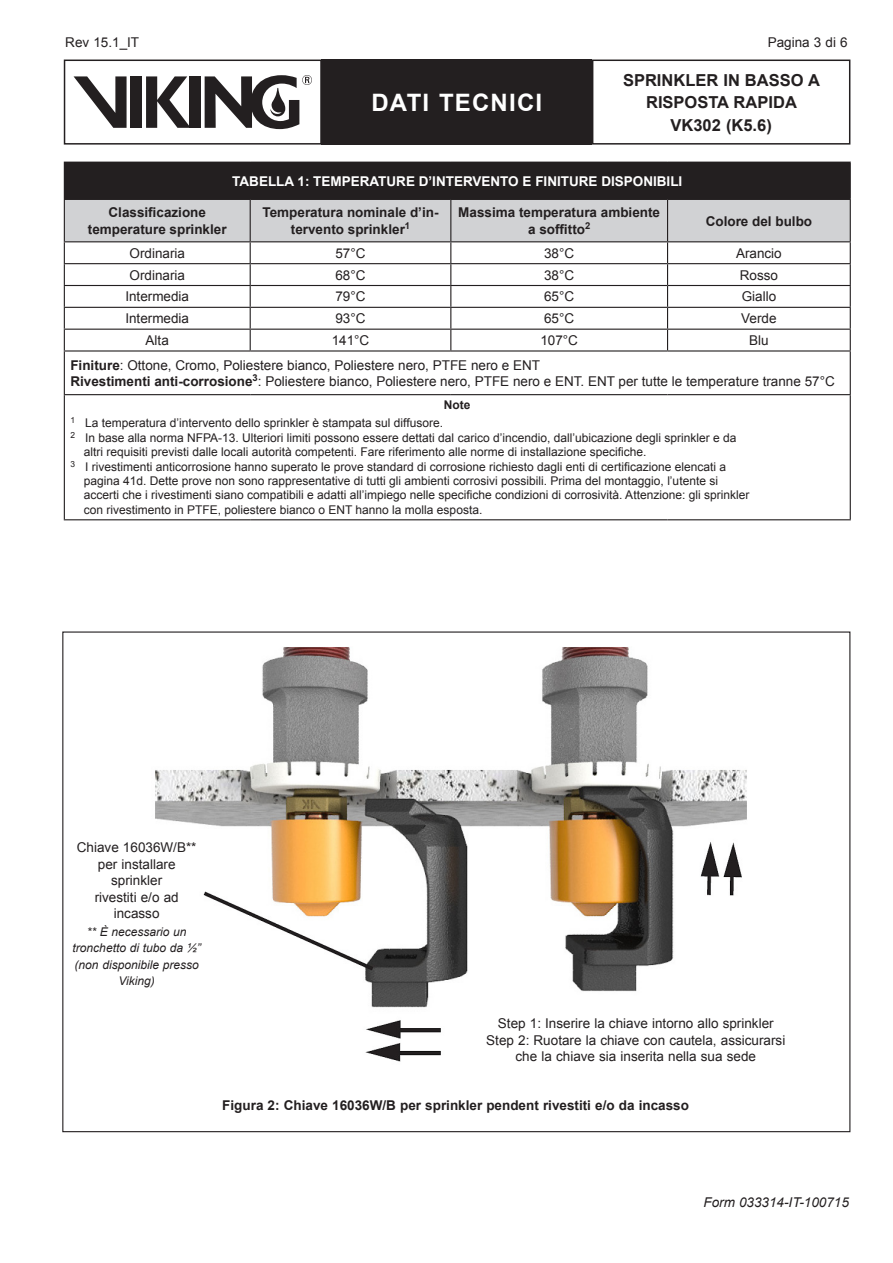
<style>
.page{position:relative;width:893px;height:1263px;background:#fff}
.page>*{position:absolute;margin:0;border:0;box-sizing:border-box;transform-origin:0 0}
.t1{font:700 24px "Arial";letter-spacing:.05em;color:#fff}
.t2{font:700 16.5px/22.5px "Arial";color:#231f20;text-align:center}
.body{font:13.5px/16.5px "Arial";color:#231f20;text-align:center}
.body-2{font:700 13.5px/16.2px "Arial";color:#231f20;text-align:center}
.t3{font:700 13.5px "Arial";color:#fff}
.t4{font:italic 13.5px "Arial";color:#231f20}
.t5{font:12px/14.4px "Arial";color:#231f20}
.body-3{font:italic 12px/16.5px "Arial";color:#231f20;text-align:center}
.t6{font:700 12px "Arial";color:#231f20}
.s1{font-weight:700}
</style>
<div class="page">
<div style="left:592px;top:60px;width:258px;height:85px;border:2px solid #231f20"></div>
<div style="left:322px;top:60px;width:270px;height:85px;background:#231f20"></div>
<div style="left:189px;top:76px;width:11px;height:52px;background:#231f20"></div>
<div style="left:131px;top:76px;width:11px;height:52px;background:#231f20"></div>
<svg style="left:146px;top:76px;width:43px;height:52px"></svg>
<svg style="left:74px;top:76px;width:53px;height:52px"></svg>
<svg style="left:205px;top:75px;width:107px;height:54px"></svg>
<div style="left:64px;top:60px;width:258px;height:85px;border:2px solid #231f20"></div>
<div style="left:64px;top:162px;width:786px;height:37px;background:#231f20"></div>
<hr style="left:668px;top:162px;width:183px;height:1px;background:#231f20">
<hr style="left:850px;top:163px;width:1px;height:36px;background:#231f20">
<svg style="left:64px;top:199px;width:787px;height:151px"></svg>
<hr style="left:64px;top:350px;width:186px;height:2px;background:#231f20">
<hr style="left:64px;top:352px;width:1px;height:42px;background:#231f20">
<hr style="left:250px;top:350px;width:201px;height:2px;background:#231f20">
<hr style="left:451px;top:350px;width:217px;height:2px;background:#231f20">
<hr style="left:668px;top:350px;width:183px;height:2px;background:#231f20">
<hr style="left:850px;top:352px;width:1px;height:42px;background:#231f20">
<hr style="left:64px;top:394px;width:186px;height:1px;background:#231f20">
<hr style="left:64px;top:395px;width:1px;height:124px;background:#231f20">
<hr style="left:250px;top:394px;width:201px;height:1px;background:#231f20">
<hr style="left:451px;top:394px;width:217px;height:1px;background:#231f20">
<hr style="left:668px;top:394px;width:183px;height:1px;background:#231f20">
<hr style="left:850px;top:395px;width:1px;height:124px;background:#231f20">
<hr style="left:64px;top:519px;width:186px;height:1px;background:#231f20">
<hr style="left:250px;top:519px;width:201px;height:1px;background:#231f20">
<hr style="left:451px;top:519px;width:217px;height:1px;background:#231f20">
<hr style="left:668px;top:519px;width:183px;height:1px;background:#231f20">
<img style="left:155px;top:647px;width:592px;height:415px">
<p class="body" style="left:65px;top:34px;width:75px">Rev 15.1_IT</p>
<p class="body" style="left:768px;top:34px;width:81px">Pagina 3 di 6</p>
<h1 class="t1" style="left:371px;top:86px;width:172px">DATI TECNICI</h1>
<h2 class="t2" style="left:623px;top:69px;width:198px">SPRINKLER IN BASSO A<br>RISPOSTA RAPIDA<br>VK302 (K5.6)</h2>
<p class="t3" style="left:232px;top:172px;width:452px">TABELLA 1: TEMPERATURE D’INTERVENTO E FINITURE DISPONIBILI</p>
<p class="body-2" style="left:108px;top:205px;width:99px">Classificazione</p>
<p class="body-2" style="left:88px;top:221px;width:140px">temperature sprinkler</p>
<p class="body-2" style="left:262px;top:205px;width:178px">Temperatura nominale d’in&shy;tervento sprinkler<sup>1</sup></p>
<p class="body-2" style="left:458px;top:205px;width:203px">Massima temperatura ambiente a soffitto<sup>2</sup></p>
<p class="body-2" style="left:706px;top:213px;width:108px">Colore del bulbo</p>
<p class="body" style="left:129px;top:245px;width:57px">Ordinaria</p>
<p class="body" style="left:335px;top:245px;width:32px">57°C</p>
<p class="body" style="left:544px;top:245px;width:32px">38°C</p>
<p class="body" style="left:736px;top:245px;width:47px">Arancio</p>
<p class="body" style="left:129px;top:267px;width:57px">Ordinaria</p>
<p class="body" style="left:335px;top:267px;width:32px">68°C</p>
<p class="body" style="left:544px;top:267px;width:32px">38°C</p>
<p class="body" style="left:740px;top:267px;width:40px">Rosso</p>
<p class="body" style="left:125px;top:288px;width:65px">Intermedia</p>
<p class="body" style="left:335px;top:288px;width:32px">79°C</p>
<p class="body" style="left:544px;top:288px;width:32px">65°C</p>
<p class="body" style="left:742px;top:288px;width:36px">Giallo</p>
<p class="body" style="left:125px;top:310px;width:65px">Intermedia</p>
<p class="body" style="left:335px;top:310px;width:32px">93°C</p>
<p class="body" style="left:544px;top:310px;width:32px">65°C</p>
<p class="body" style="left:741px;top:310px;width:37px">Verde</p>
<p class="body" style="left:146px;top:332px;width:25px">Alta</p>
<p class="body" style="left:332px;top:332px;width:39px">141°C</p>
<p class="body" style="left:540px;top:332px;width:39px">107°C</p>
<p class="body" style="left:749px;top:332px;width:21px">Blu</p>
<p class="body" style="left:70px;top:357px;width:471px"><span class="s1">Finiture</span>: Ottone, Cromo, Poliestere bianco, Poliestere nero, PTFE nero e ENT</p>
<p class="body" style="left:70px;top:373px;width:766px"><span class="s1">Rivestimenti anti-corrosione</span><sup>3</sup>: Poliestere bianco, Poliestere nero, PTFE nero e ENT. ENT per tutte le temperature tranne 57°C</p>
<p class="t6" style="left:444px;top:397px;width:28px">Note</p>
<p class="t5" style="left:70px;top:416px;width:374px"><sup>1</sup> La temperatura d’intervento dello sprinkler è stampata sul diffusore.</p>
<p class="t5" style="left:84px;top:430px;width:654px;text-indent:-13px"><sup>2</sup> In base alla norma NFPA-13. Ulteriori limiti possono essere dettati dal carico d’incendio, dall’ubicazione degli sprinkler e da altri requisiti previsti dalle locali autorità competenti. Fare riferimento alle norme di installazione specifiche.</p>
<p class="t5" style="left:84px;top:459px;width:667px;text-indent:-13px"><sup>3</sup> I rivestimenti anticorrosione hanno superato le prove standard di corrosione richiesto dagli enti di certificazione elencati a pagina 41d. Dette prove non sono rappresentative di tutti gli ambienti corrosivi possibili. Prima del montaggio, l’utente si accerti che i rivestimenti siano compatibili e adatti all’impiego nelle specifiche condizioni di corrosività. Attenzione: gli sprinkler con rivestimento in PTFE, poliestere bianco o ENT hanno la molla esposta.</p>
<p class="body" style="left:77px;top:839px;width:121px">Chiave 16036W/B** per installare sprinkler</p>
<p class="body" style="left:95px;top:889px;width:86px">rivestiti e/o ad</p>
<p class="body" style="left:114px;top:905px;width:47px">incasso</p>
<p class="body-3" style="left:73px;top:924px;width:130px">** È necessario un tronchetto di tubo da ½” (non disponibile presso<br>Viking)</p>
<p class="body" style="left:498px;top:1015px;width:277px">Step 1: Inserire la chiave intorno allo sprinkler</p>
<p class="body" style="left:486px;top:1032px;width:301px">Step 2: Ruotare la chiave con cautela, assicurarsi che la chiave sia inserita nella sua sede</p>
<p class="body-2" style="left:222px;top:1097px;width:468px">Figura 2: Chiave 16036W/B per sprinkler pendent rivestiti e/o da incasso</p>
<p class="t4" style="left:703px;top:1194px;width:147px">Form 033314-IT-100715</p>
</div>
